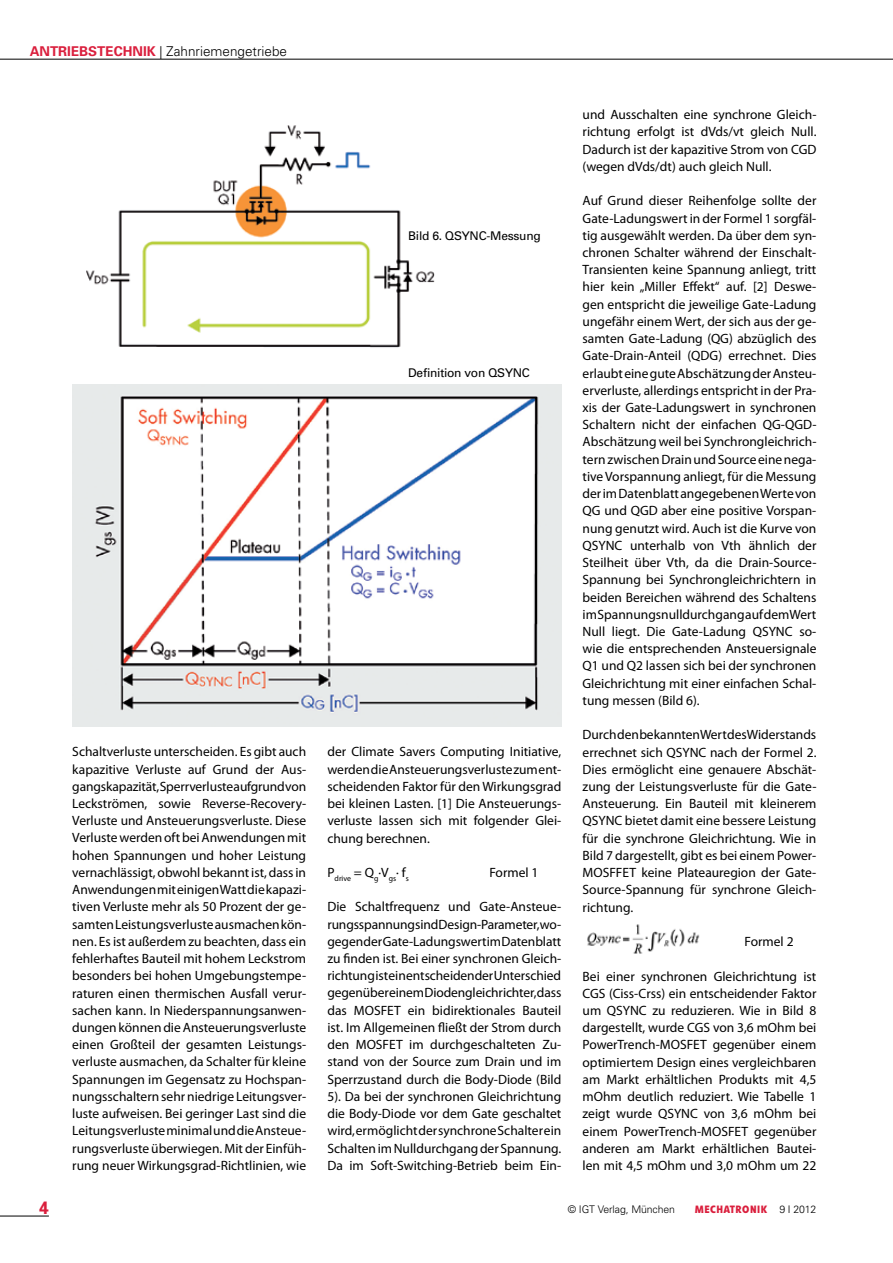
<style>
.page{position:relative;width:893px;height:1263px;background:#fff}
.page>*{position:absolute;margin:0;border:0;box-sizing:border-box;transform-origin:0 0}
.t1{font:700 18px "Univers";color:#da1f3d}
.t2{font:13.5px/17.2px "Myriad Pro";color:#000;text-align:justify}
.t3{font:300 13.5px "Univers";color:#000}
.t4{font:12px "Univers";letter-spacing:-.02em;color:#000}
.t5{font:300 10.5px "Univers";letter-spacing:-.01em;color:#000}
.t6{font:700 10.5px "Evo BQ";letter-spacing:.05em;color:#da1f3d}
.t7{font:7.8px "Myriad Pro";color:#000}
.s1{font-weight:700;color:#da1f3d}
.s2{font-size:17.85px}
.s3{font-family:"Univers";font-weight:300;color:#000}
.s4{font-family:"Univers";font-weight:400;color:#000}
</style>
<div class="page">
<hr style="left:0;top:1216px;width:49px;height:1px;background:#000">
<hr style="left:0;top:59px;width:893px;height:1px;background:#000">
<img style="left:86px;top:125px;width:349px;height:223px">
<img style="left:72px;top:385px;width:489px;height:342px">
<img style="left:587px;top:924px;width:113px;height:30px">
<p class="t3" style="left:30px;top:43px;width:259px"><span class="s1">ANTRIEBSTECHNIK</span> <span class="s2">|</span> Zahnriemengetriebe</p>
<p class="t4" style="left:408px;top:228px;width:134px">Bild 6. QSYNC-Messung</p>
<p class="t4" style="left:408px;top:366px;width:123px">Definition von QSYNC</p>
<p class="t2" style="left:72px;top:743px;width:235px">Schaltverluste unterscheiden. Es gibt auch kapazitive Verluste auf Grund der Aus&shy;gangskapazität, Sperrverluste aufgrund von Leckströmen, sowie Reverse-Recovery-Verluste und Ansteuerungsverluste. Diese Verluste werden oft bei Anwendungen mit hohen Spannungen und hoher Leistung vernachlässigt, obwohl bekannt ist, dass in Anwendungen mit einigen Watt die kapazi&shy;tiven Verluste mehr als 50 Prozent der ge&shy;samten Leistungsverluste ausmachen kön&shy;nen. Es ist außerdem zu beachten, dass ein fehlerhaftes Bauteil mit hohem Leckstrom besonders bei hohen Umgebungstempe&shy;raturen einen thermischen Ausfall verur&shy;sachen kann. In Niederspannungsanwen&shy;dungen können die Ansteuerungsverluste einen Großteil der gesamten Leistungs&shy;verluste ausmachen, da Schalter für kleine Spannungen im Gegensatz zu Hochspan&shy;nungsschaltern sehr niedrige Leitungsver&shy;luste aufweisen. Bei geringer Last sind die Leitungsverluste minimal und die Ansteue&shy;rungsverluste überwiegen. Mit der Einfüh&shy;rung neuer Wirkungsgrad-Richtlinien, wie</p>
<p class="t2" style="left:327px;top:743px;width:235px">der Climate Savers Computing Initiative, werden die Ansteuerungsverluste zum ent&shy;scheidenden Faktor für den Wirkungsgrad bei kleinen Lasten. [1] Die Ansteuerungs&shy;verluste lassen sich mit folgender Glei&shy;chung berechnen.</p>
<p class="t7" style="left:327px;top:874px;width:83px"><sup>P</sup>drive <sup>=</sup> <sup>Q</sup>g<sup>·V</sup>gs<sup>·</sup> <sup>f</sup>s</p>
<p class="t2" style="left:489px;top:863px;width:51px">Formel 1</p>
<p class="t2" style="left:327px;top:898px;width:235px">Die Schaltfrequenz und Gate-Ansteue&shy;rungsspannung sind Design-Parameter, wo&shy;gegen der Gate-Ladungswert im Datenblatt zu finden ist. Bei einer synchronen Gleich&shy;richtung ist ein entscheidender Unterschied gegenüber einem Diodengleichrichter, dass das MOSFET ein bidirektionales Bauteil ist. Im Allgemeinen fließt der Strom durch den MOSFET im durchgeschalteten Zu&shy;stand von der Source zum Drain und im Sperrzustand durch die Body-Diode (Bild 5). Da bei der synchronen Gleichrichtung die Body-Diode vor dem Gate geschaltet wird, ermöglicht der synchrone Schalter ein Schalten im Nulldurchgang der Spannung.<br>Da im Soft-Switching-Betrieb beim Ein-</p>
<p class="t2" style="left:583px;top:106px;width:235px">und Ausschalten eine synchrone Gleich&shy;richtung erfolgt ist dVds/vt gleich Null.<br>Dadurch ist der kapazitive Strom von CGD (wegen dVds/dt) auch gleich Null.</p>
<p class="t2" style="left:583px;top:192px;width:235px">Auf Grund dieser Reihenfolge sollte der Gate-Ladungswert in der Formel 1 sorgfäl&shy;tig ausgewählt werden. Da über dem syn&shy;chronen Schalter während der Einschalt-Transienten keine Spannung anliegt, tritt hier kein „Miller Effekt“ auf. [2] Deswe&shy;gen entspricht die jeweilige Gate-Ladung ungefähr einem Wert, der sich aus der ge&shy;samten Gate-Ladung (QG) abzüglich des Gate-Drain-Anteil (QDG) errechnet. Dies erlaubt eine gute Abschätzung der Ansteu&shy;erverluste, allerdings entspricht in der Pra&shy;xis der Gate-Ladungswert in synchronen Schaltern nicht der einfachen QG-QGD-Abschätzung weil bei Synchrongleichrich&shy;tern zwischen Drain und Source eine nega&shy;tive Vorspannung anliegt, für die Messung der im Datenblatt angegebenen Werte von QG und QGD aber eine positive Vorspan&shy;nung genutzt wird. Auch ist die Kurve von QSYNC unterhalb von Vth ähnlich der Steilheit über Vth, da die Drain-Source-Spannung bei Synchrongleichrichtern in beiden Bereichen während des Schaltens im Spannungsnulldurchgang auf dem Wert Null liegt. Die Gate-Ladung QSYNC so&shy;wie die entsprechenden Ansteuersignale Q1 und Q2 lassen sich bei der synchronen Gleichrichtung mit einer einfachen Schal&shy;tung messen (Bild 6).</p>
<p class="t2" style="left:583px;top:726px;width:235px">Durch den bekannten Wert des Widerstands errechnet sich QSYNC nach der Formel 2.<br>Dies ermöglicht eine genauere Abschät&shy;zung der Leistungsverluste für die Gate-Ansteuerung. Ein Bauteil mit kleinerem QSYNC bietet damit eine bessere Leistung für die synchrone Gleichrichtung. Wie in Bild 7 dargestellt, gibt es bei einem Power-MOSFFET keine Plateauregion der Gate-Source-Spannung für synchrone Gleich&shy;richtung.</p>
<p class="t2" style="left:745px;top:933px;width:51px">Formel 2</p>
<p class="t2" style="left:583px;top:967px;width:235px">Bei einer synchronen Gleichrichtung ist CGS (Ciss-Crss) ein entscheidender Faktor um QSYNC zu reduzieren. Wie in Bild 8 dargestellt, wurde CGS von 3,6 mOhm bei PowerTrench-MOSFET gegenüber einem optimiertem Design eines vergleichbaren am Markt erhältlichen Produkts mit 4,5 mOhm deutlich reduziert. Wie Tabelle 1 zeigt wurde QSYNC von 3,6 mOhm bei einem PowerTrench-MOSFET gegenüber anderen am Markt erhältlichen Bautei&shy;len mit 4,5 mOhm und 3,0 mOhm um 22</p>
<h1 class="t1" style="left:39px;top:1196px;width:12px">4</h1>
<p class="t5" style="left:568px;top:1202px;width:109px">© IGT Verlag, München</p>
<p class="t6" style="left:695px;top:1202px;width:123px">MECHATRONIK <span class="s3">9</span> <span class="s4">|</span> <span class="s3">2012</span></p>
</div>
